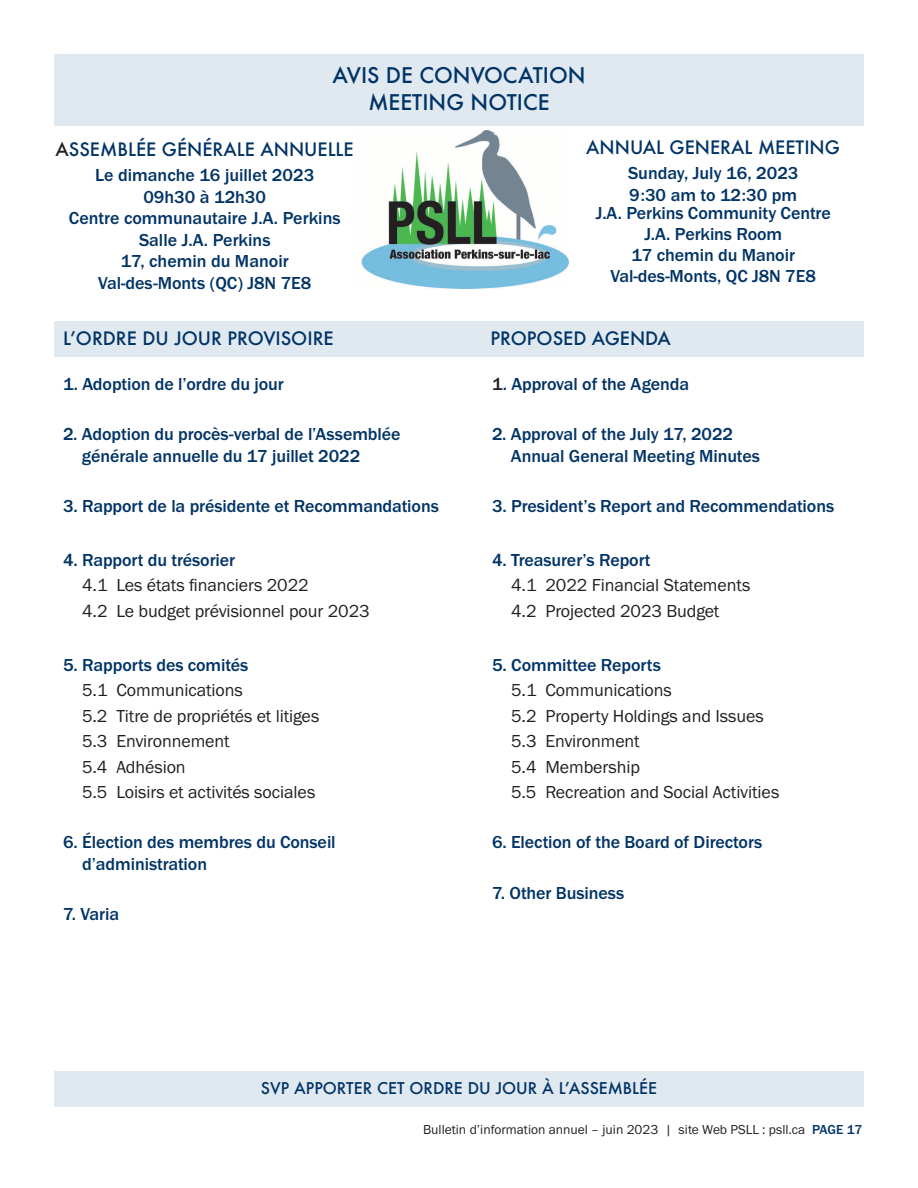
<style>
.page{position:relative;width:918px;height:1188px;background:#fff}
.page>*{position:absolute;margin:0;border:0;box-sizing:border-box;transform-origin:0 0}
.t1{font:500 21px/27.3px "Futura";color:#036;text-align:center}
.t2{font:500 18px/21.6px "Franklin Gothic URW";letter-spacing:-.005em;color:#036}
.t3{font:18px/25.5px "Franklin Gothic URW Boo";letter-spacing:-.005em;color:#231f20}
.t4{font:500 18px "Futura";color:#036}
.t5{font:500 15.75px "Futura";color:#036}
.t6{font:13.5px "Franklin Gothic URW Boo";color:#231f20}
.s1{color:#231f20}
.s2{font-family:"Franklin Gothic URW";font-weight:500;color:#036}
</style>
<div class="page">
<div style="left:54px;top:1071px;width:810px;height:36px;background:#e0e8f0"></div>
<div style="left:54px;top:54px;width:810px;height:72px;background:#e0e8f0"></div>
<div style="left:54px;top:321px;width:810px;height:36px;background:#e0e8f0"></div>
<img style="left:361px;top:131px;width:207px;height:158px">
<p class="t1" style="left:333px;top:61px;width:255px">AVIS DE CONVOCATION<br>MEETING NOTICE</p>
<p class="t4" style="left:56px;top:137px;width:300px"><span class="s1">A</span>SSEMBLÉE GÉNÉRALE ANNUELLE</p>
<p class="t2" style="left:69px;top:166px;width:273px;text-align:center">Le dimanche 16 juillet 2023<br>09h30 à 12h30<br>Centre communautaire J.A. Perkins<br>Salle J.A. Perkins<br>17, chemin du Manoir<br>Val-des-Monts (QC) J8N 7E8</p>
<p class="t4" style="left:586px;top:136px;width:255px">ANNUAL GENERAL MEETING</p>
<p class="t2" style="left:628px;top:164px;width:172px">Sunday, July 16, 2023<br>9:30 am to 12:30 pm</p>
<p class="t2" style="left:596px;top:204px;width:237px;line-height:21px;text-align:center">J.A. Perkins Community Centre<br>J.A. Perkins Room<br>17 chemin du Manoir<br>Val-des-Monts, QC J8N 7E8</p>
<p class="t4" style="left:63px;top:326px;width:272px">L’ORDRE DU JOUR PROVISOIRE</p>
<p class="t4" style="left:491px;top:326px;width:182px">PROPOSED AGENDA</p>
<p class="t2" style="left:63px;top:375px;width:222px">1. Adoption de l’ordre du jour</p>
<p class="t2" style="left:82px;top:425px;width:320px;text-indent:-19px">2. Adoption du procès-verbal de l’Assemblée générale annuelle du 17 juillet 2022</p>
<p class="t2" style="left:63px;top:497px;width:377px">3. Rapport de la présidente et Recommandations</p>
<p class="t2" style="left:63px;top:551px;width:174px">4. Rapport du trésorier</p>
<p class="t3" style="left:82px;top:574px;width:289px">4.1 Les états financiers 2022<br>4.2 Le budget prévisionnel pour 2023</p>
<p class="t2" style="left:63px;top:656px;width:187px">5. Rapports des comités</p>
<p class="t3" style="left:82px;top:679px;width:239px">5.1 Communications<br>5.2 Titre de propriétés et litiges<br>5.3 Environnement<br>5.4 Adhésion<br>5.5 Loisirs et activités sociales</p>
<p class="t2" style="left:82px;top:833px;width:255px;text-indent:-19px">6. Élection des membres du Conseil d’administration</p>
<p class="t2" style="left:63px;top:905px;width:58px">7. Varia</p>
<p class="t2" style="left:492px;top:375px;width:199px"><span class="s1">1</span>. Approval of the Agenda</p>
<p class="t2" style="left:511px;top:425px;width:250px;text-indent:-19px">2. Approval of the July 17, 2022<br>Annual General Meeting Minutes</p>
<p class="t2" style="left:492px;top:497px;width:344px">3. President’s Report and Recommendations</p>
<p class="t2" style="left:492px;top:551px;width:160px">4. Treasurer’s Report</p>
<p class="t3" style="left:511px;top:574px;width:241px">4.1 2022 Financial Statements<br>4.2 Projected 2023 Budget</p>
<p class="t2" style="left:492px;top:656px;width:170px">5. Committee Reports</p>
<p class="t3" style="left:511px;top:679px;width:270px">5.1 Communications<br>5.2 Property Holdings and Issues<br>5.3 Environment<br>5.4 Membership<br>5.5 Recreation and Social Activities</p>
<p class="t2" style="left:492px;top:833px;width:272px">6. Election of the Board of Directors</p>
<p class="t2" style="left:492px;top:883px;width:134px">7. Other Business</p>
<p class="t5" style="left:261px;top:1078px;width:398px">SVP APPORTER CET ORDRE DU JOUR À L’ASSEMBLÉE</p>
<p class="t6" style="left:423px;top:1125px;width:441px">Bulletin d’information annuel – juin 2023 | site Web PSLL : psll.ca <span class="s2">PAGE 17</span></p>
</div>
